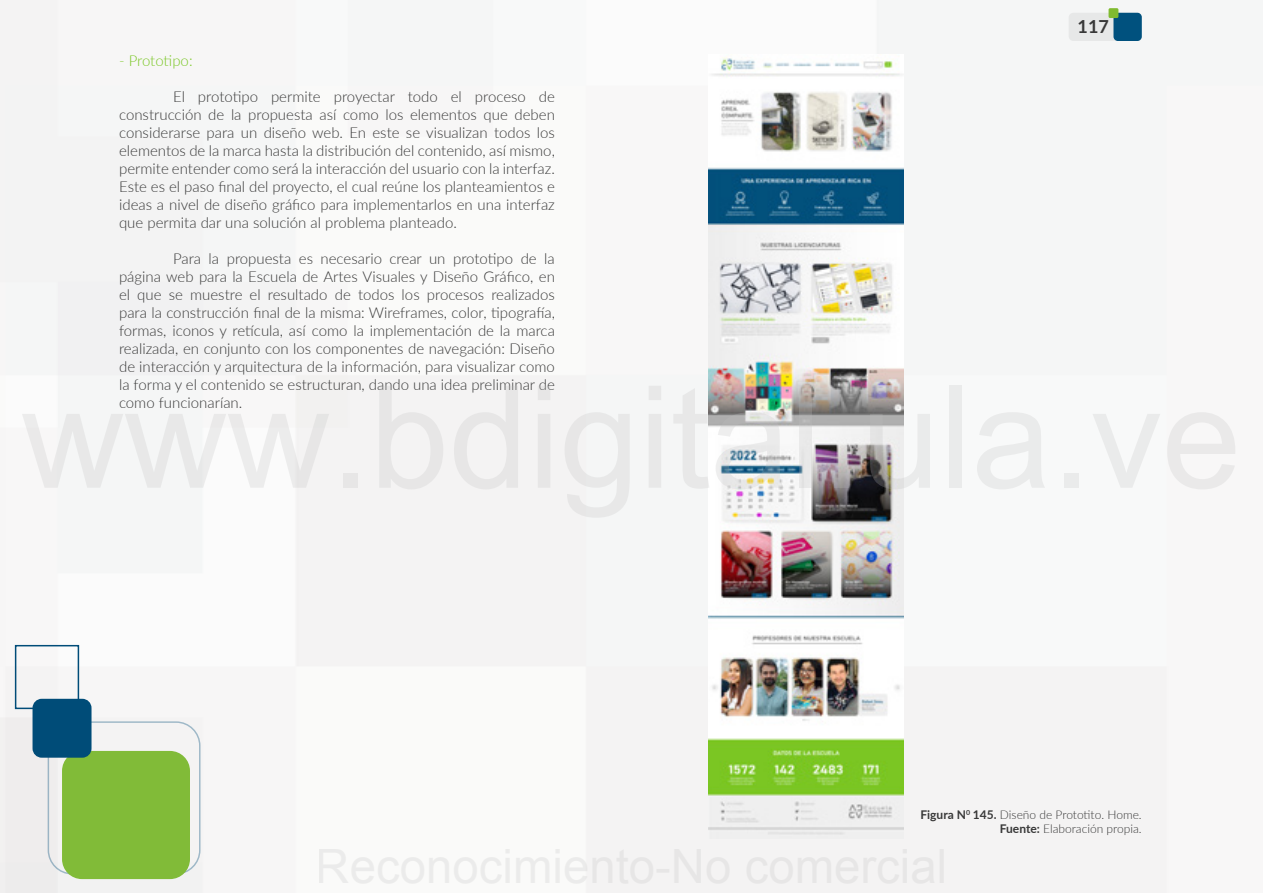
<style>
.page{position:relative;width:1263px;height:893px;background:#fff}
.page>*{position:absolute;margin:0;border:0;box-sizing:border-box;transform-origin:0 0}
.t1{font:700 18px "Lato";color:#383838}
.t2{font:300 15px/18px "Lato";color:#383838;text-align:justify}
.t3{font:300 15px "Lato";letter-spacing:-.01em;color:#7ac724}
.t4{font:300 12px/14.4px "Lato";color:#383838;text-align:right}
.s1{font-weight:700}
</style>
<div class="page">
<div style="left:0;top:0;width:1167px;height:892px;background:#f5f6f6"></div>
<div style="left:1069px;top:13px;width:73px;height:28px;background:#e7e8e8;border-radius:5px"></div>
<div style="left:1113px;top:13px;width:29px;height:28px;background:#00517e;border-radius:4px"></div>
<div style="left:1108px;top:8px;width:10px;height:10px;background:#80bb30;border-radius:2px"></div>
<img style="left:708px;top:54px;width:195px;height:785px">
<div style="left:48px;top:721px;width:153px;height:153px;border:2px solid #004c78;border-radius:24px"></div>
<div style="left:62px;top:751px;width:128px;height:128px;background:#81bb38;border-radius:20px"></div>
<div style="left:33px;top:699px;width:59px;height:59px;background:#004c78;border-radius:9px"></div>
<div style="left:15px;top:645px;width:64px;height:64px;border:2px solid #004c78"></div>
<p class="t3" style="left:119px;top:50px;width:75px">- Prototipo:</p>
<p class="t2" style="left:119px;top:87px;width:437px;text-indent:54px">El prototipo permite proyectar todo el proceso de construcción de la propuesta así como los elementos que deben considerarse para un diseño web. En este se visualizan todos los elementos de la marca hasta la distribución del contenido, así mismo, permite entender como será la interacción del usuario con la interfaz.<br>Este es el paso final del proyecto, el cual reúne los planteamientos e ideas a nivel de diseño gráfico para implementarlos en una interfaz que permita dar una solución al problema planteado.</p>
<p class="t2" style="left:119px;top:249px;width:437px;text-indent:54px">Para la propuesta es necesario crear un prototipo de la página web para la Escuela de Artes Visuales y Diseño Gráfico, en el que se muestre el resultado de todos los procesos realizados para la construcción final de la misma: Wireframes, color, tipografía, formas, iconos y retícula, así como la implementación de la marca realizada, en conjunto con los componentes de navegación: Diseño de interacción y arquitectura de la información, para visualizar como la forma y el contenido se estructuran, dando una idea preliminar de como funcionarían.</p>
<p class="t1" style="left:1077px;top:13px;width:33px">117</p>
<p class="t4" style="left:920px;top:807px;width:223px"><span class="s1">Figura N</span><sup>0</sup> <span class="s1">145.</span> Diseño de Prototito. Home.<br><span class="s1">Fuente:</span> Elaboración propia.</p>
</div>
